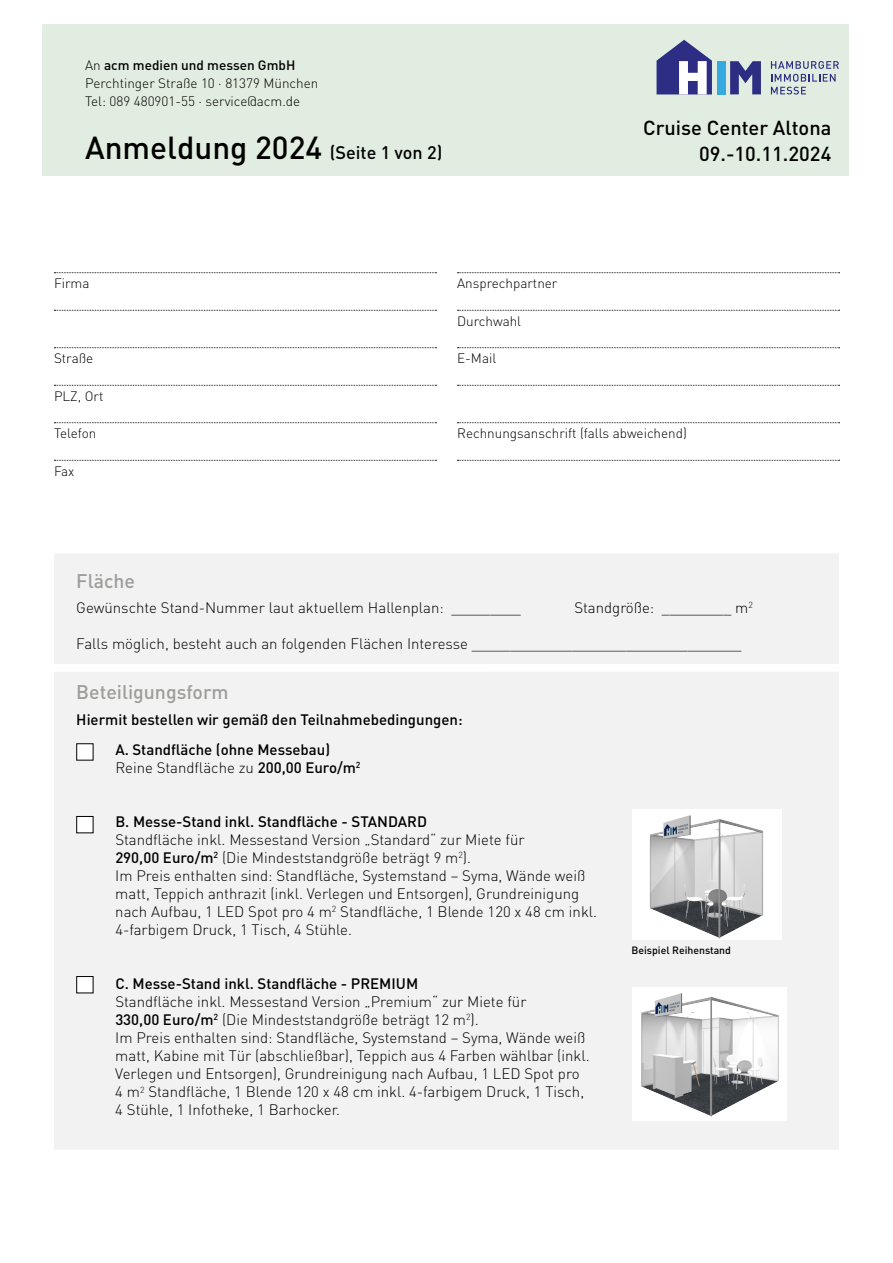
<style>
.page{position:relative;width:893px;height:1263px;background:#fff}
.page>*{position:absolute;margin:0;border:0;box-sizing:border-box;transform-origin:0 0}
.t1{font:500 31.5px "DIN";color:#000}
.t2{font:500 20.1px/25px "DIN";color:#000;text-align:right}
.t3{font:500 19.5px "DIN";color:#9d9d9c}
.t4{font:300 15px/18px "DIN";color:#000}
.t5{font:500 15px/30.8px "DIN";color:#000}
.t6{font:300 13.5px/18px "DIN";color:#000}
.t7{font:500 10.5px "DIN";color:#000}
.s1{font-weight:500}
.s2{font-size:18px}
</style>
<div class="page">
<div style="left:43px;top:24px;width:806px;height:152px;background:#e1ede1"></div>
<svg style="left:54px;top:272px;width:382px;height:1px"></svg>
<svg style="left:54px;top:310px;width:382px;height:1px"></svg>
<svg style="left:54px;top:347px;width:382px;height:1px"></svg>
<svg style="left:54px;top:385px;width:382px;height:1px"></svg>
<svg style="left:54px;top:422px;width:382px;height:1px"></svg>
<svg style="left:54px;top:460px;width:382px;height:1px"></svg>
<svg style="left:457px;top:272px;width:383px;height:1px"></svg>
<svg style="left:457px;top:310px;width:383px;height:1px"></svg>
<svg style="left:457px;top:347px;width:383px;height:1px"></svg>
<svg style="left:457px;top:385px;width:383px;height:1px"></svg>
<svg style="left:457px;top:422px;width:383px;height:1px"></svg>
<svg style="left:457px;top:460px;width:383px;height:1px"></svg>
<div style="left:54px;top:553px;width:785px;height:111px;background:#f2f2f2"></div>
<div style="left:54px;top:672px;width:785px;height:478px;background:#f2f2f2"></div>
<img style="left:632px;top:809px;width:150px;height:131px">
<img style="left:632px;top:987px;width:155px;height:133px">
<div style="left:77px;top:744px;width:16px;height:16px;background:#fff"></div>
<div style="left:77px;top:816px;width:16px;height:17px;background:#fff"></div>
<div style="left:76px;top:816px;width:17px;height:17px;border:1px solid #000"></div>
<div style="left:77px;top:976px;width:16px;height:17px;background:#fff"></div>
<div style="left:76px;top:976px;width:17px;height:17px;border:1px solid #000"></div>
<svg style="left:730px;top:61px;width:31px;height:33px"></svg>
<svg style="left:771px;top:61px;width:68px;height:33px"></svg>
<div style="left:717px;top:61px;width:9px;height:33px;background:#36a9e1"></div>
<svg style="left:657px;top:40px;width:55px;height:54px"></svg>
<p class="t6" style="left:85px;top:56px;width:235px">An <span class="s1">acm medien und messen GmbH<br></span>Perchtinger Straße 10 · 81379 München<br>Tel: 089 480901-55 · service@acm.de</p>
<h1 class="t1" style="left:85px;top:128px;width:359px">Anmeldung 2024 <span class="s2">(Seite 1 von 2)</span></h1>
<h2 class="t2" style="left:643px;top:115px;width:190px">Cruise Center Altona<br>09.-10.11.2024</h2>
<p class="t6" style="left:54px;top:274px;width:37px">Firma</p>
<p class="t6" style="left:54px;top:349px;width:41px">Straße</p>
<p class="t6" style="left:54px;top:386px;width:51px">PLZ, Ort</p>
<p class="t6" style="left:54px;top:424px;width:44px">Telefon</p>
<p class="t6" style="left:54px;top:461px;width:22px">Fax</p>
<p class="t6" style="left:457px;top:274px;width:102px">Ansprechpartner</p>
<p class="t6" style="left:457px;top:311px;width:66px">Durchwahl</p>
<p class="t6" style="left:457px;top:349px;width:41px">E-Mail</p>
<p class="t6" style="left:457px;top:424px;width:231px">Rechnungsanschrift (falls abweichend)</p>
<h3 class="t3" style="left:76px;top:569px;width:60px">Fläche</h3>
<p class="t4" style="left:76px;top:598px;width:446px">Gewünschte Stand-Nummer laut aktuellem Hallenplan: _________</p>
<p class="t4" style="left:574px;top:598px;width:180px">Standgröße: _________ m<sup>2</sup></p>
<p class="t4" style="left:76px;top:634px;width:667px">Falls möglich, besteht auch an folgenden Flächen Interesse ___________________________________</p>
<h3 class="t3" style="left:76px;top:679px;width:154px">Beteiligungsform</h3>
<p class="t5" style="left:115px;top:703px;width:349px;text-indent:-39px">Hiermit bestellen wir gemäß den Teilnahmebedingungen:<br>A. Standfläche (ohne Messebau)</p>
<p class="t4" style="left:115px;top:759px;width:247px">Reine Standfläche zu <span class="s1">200,00 Euro/m</span><sup>2</sup></p>
<p class="t5" style="left:115px;top:806px;width:313px">B. Messe-Stand inkl. Standfläche - STANDARD</p>
<p class="t4" style="left:115px;top:831px;width:483px">Standfläche inkl. Messestand Version „Standard“ zur Miete für<br><span class="s1">290,00 Euro/m</span><sup>2</sup> (Die Mindeststandgröße beträgt 9 m<sup>2</sup>).<br>Im Preis enthalten sind: Standfläche, Systemstand – Syma, Wände weiß matt, Teppich anthrazit (inkl. Verlegen und Entsorgen), Grundreinigung nach Aufbau, 1 LED Spot pro 4 m<sup>2</sup> Standfläche, 1 Blende 120 x 48 cm inkl.<br>4-farbigem Druck, 1 Tisch, 4 Stühle.</p>
<p class="t5" style="left:115px;top:968px;width:304px">C. Messe-Stand inkl. Standfläche - PREMIUM</p>
<p class="t4" style="left:115px;top:993px;width:476px">Standfläche inkl. Messestand Version „Premium“ zur Miete für<br><span class="s1">330,00 Euro/m</span><sup>2</sup> (Die Mindeststandgröße beträgt 12 m<sup>2</sup>).<br>Im Preis enthalten sind: Standfläche, Systemstand – Syma, Wände weiß matt, Kabine mit Tür (abschließbar), Teppich aus 4 Farben wählbar (inkl.<br>Verlegen und Entsorgen), Grundreinigung nach Aufbau, 1 LED Spot pro 4 m<sup>2</sup> Standfläche, 1 Blende 120 x 48 cm inkl. 4-farbigem Druck, 1 Tisch, 4 Stühle, 1 Infotheke, 1 Barhocker.</p>
<p class="t7" style="left:631px;top:943px;width:101px">Beispiel Reihenstand</p>
</div>
